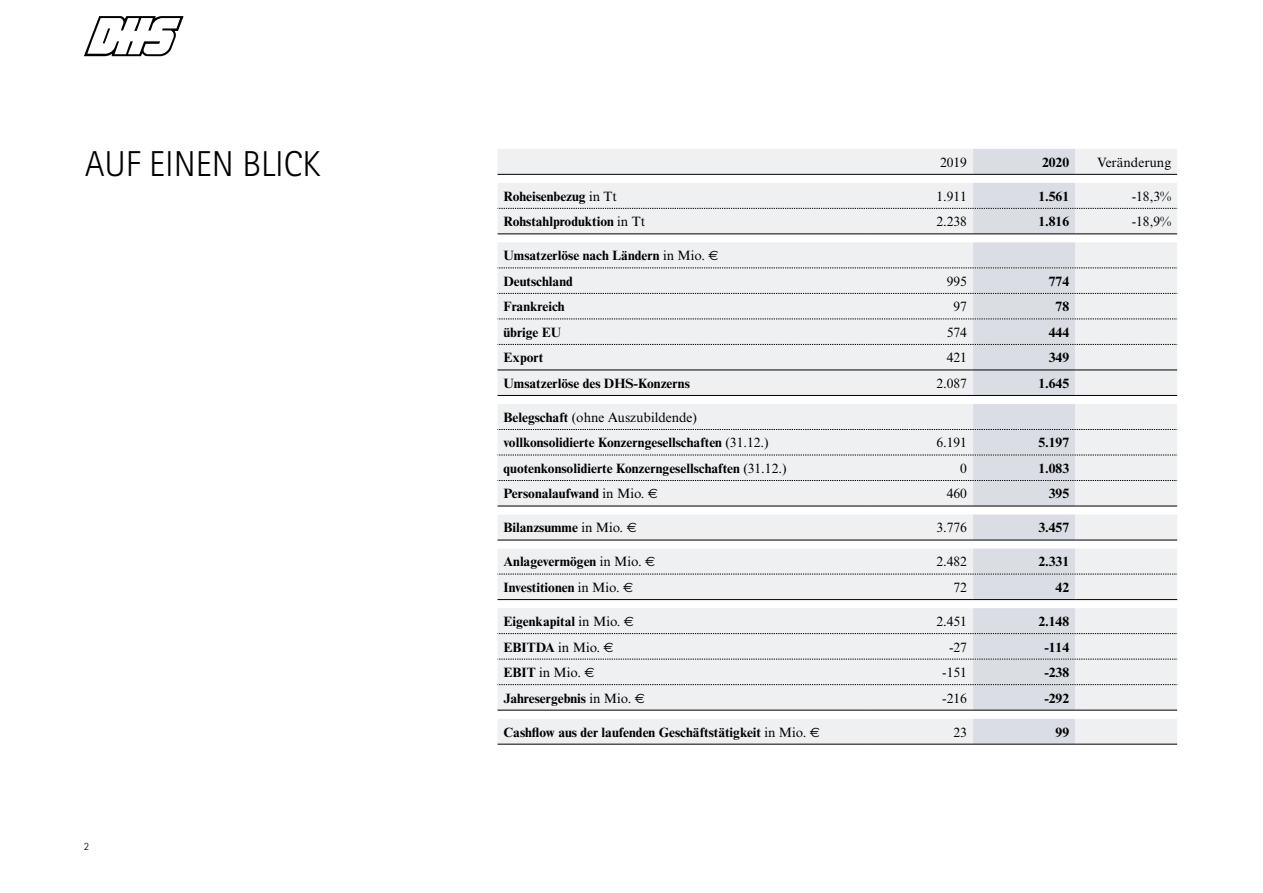
<style>
.page{position:relative;width:1263px;height:893px;background:#fff}
.page>*{position:absolute;margin:0;border:0;box-sizing:border-box;transform-origin:0 0}
.t1{font:300 36px "Rotis Sans Serif";color:#000}
.t2{font:700 13.5px/25.5px "Times NRMT";color:#000}
.t3{font:13.5px "Times NRMT";color:#000}
.t4{font:300 11.25px "Rotis Sans Serif";color:#000}
.s1{font-weight:400}
.s2{font-family:"Euro Sans";font-weight:400}
.s3{font-weight:700}
.s4{font-family:"Euro Sans"}
</style>
<div class="page">
<svg style="left:84px;top:16px;width:99px;height:41px"></svg>
<svg style="left:497px;top:149px;width:680px;height:450px;fill:#eff0f2"></svg>
<svg style="left:973px;top:149px;width:102px;height:450px;background:#dbdfe4"></svg>
<svg style="left:497px;top:600px;width:680px;height:144px;fill:#eff0f2"></svg>
<hr style="left:497px;top:174px;width:374px;height:1px;background:#000">
<hr style="left:871px;top:174px;width:102px;height:1px;background:#000">
<hr style="left:973px;top:174px;width:102px;height:1px;background:#000">
<hr style="left:1075px;top:174px;width:102px;height:1px;background:#000">
<svg style="left:497px;top:208px;width:680px;height:1px"></svg>
<svg style="left:497px;top:268px;width:680px;height:1px"></svg>
<svg style="left:497px;top:293px;width:680px;height:1px"></svg>
<svg style="left:497px;top:319px;width:680px;height:1px"></svg>
<svg style="left:497px;top:344px;width:680px;height:1px"></svg>
<hr style="left:497px;top:370px;width:374px;height:1px;background:#000">
<hr style="left:871px;top:370px;width:102px;height:1px;background:#000">
<hr style="left:973px;top:370px;width:102px;height:1px;background:#000">
<hr style="left:1075px;top:370px;width:102px;height:1px;background:#000">
<hr style="left:497px;top:395px;width:374px;height:1px;background:#000">
<hr style="left:871px;top:395px;width:102px;height:1px;background:#000">
<hr style="left:973px;top:395px;width:102px;height:1px;background:#000">
<hr style="left:1075px;top:395px;width:102px;height:1px;background:#000">
<hr style="left:497px;top:233px;width:374px;height:1px;background:#000">
<hr style="left:871px;top:233px;width:102px;height:1px;background:#000">
<hr style="left:973px;top:233px;width:102px;height:1px;background:#000">
<hr style="left:1075px;top:233px;width:102px;height:1px;background:#000">
<hr style="left:497px;top:506px;width:374px;height:1px;background:#000">
<hr style="left:871px;top:506px;width:102px;height:1px;background:#000">
<hr style="left:973px;top:506px;width:102px;height:1px;background:#000">
<hr style="left:1075px;top:506px;width:102px;height:1px;background:#000">
<svg style="left:497px;top:429px;width:680px;height:1px"></svg>
<svg style="left:497px;top:455px;width:680px;height:1px"></svg>
<svg style="left:497px;top:480px;width:680px;height:1px"></svg>
<hr style="left:497px;top:540px;width:374px;height:1px;background:#000">
<hr style="left:871px;top:540px;width:102px;height:1px;background:#000">
<hr style="left:973px;top:540px;width:102px;height:1px;background:#000">
<hr style="left:1075px;top:540px;width:102px;height:1px;background:#000">
<hr style="left:497px;top:599px;width:374px;height:1px;background:#000">
<hr style="left:871px;top:599px;width:102px;height:1px;background:#000">
<hr style="left:973px;top:599px;width:102px;height:1px;background:#000">
<hr style="left:1075px;top:599px;width:102px;height:1px;background:#000">
<hr style="left:497px;top:710px;width:374px;height:1px;background:#000">
<hr style="left:871px;top:710px;width:102px;height:1px;background:#000">
<hr style="left:973px;top:710px;width:102px;height:1px;background:#000">
<hr style="left:1075px;top:710px;width:102px;height:1px;background:#000">
<hr style="left:497px;top:744px;width:374px;height:1px;background:#000">
<hr style="left:871px;top:744px;width:102px;height:1px;background:#000">
<hr style="left:973px;top:744px;width:102px;height:1px;background:#000">
<hr style="left:1075px;top:744px;width:102px;height:1px;background:#000">
<svg style="left:497px;top:574px;width:680px;height:1px"></svg>
<svg style="left:497px;top:633px;width:680px;height:1px"></svg>
<svg style="left:497px;top:659px;width:680px;height:1px"></svg>
<svg style="left:497px;top:684px;width:680px;height:1px"></svg>
<h1 class="t1" style="left:85px;top:143px;width:237px">AUF EINEN BLICK</h1>
<p class="t3" style="left:940px;top:154px;width:28px">2019</p>
<p class="t2" style="left:1042px;top:149px;width:28px">2020</p>
<p class="t3" style="left:1097px;top:154px;width:76px">Veränderung</p>
<p class="t2" style="left:503px;top:183px;width:115px">Roheisenbezug <span class="s1">in Tt</span></p>
<p class="t3" style="left:936px;top:188px;width:32px">1.911</p>
<p class="t2" style="left:1038px;top:183px;width:32px">1.561</p>
<p class="t3" style="left:1132px;top:188px;width:41px">-18,3%</p>
<p class="t2" style="left:503px;top:209px;width:143px">Rohstahlproduktion <span class="s1">in Tt</span></p>
<p class="t3" style="left:936px;top:214px;width:32px">2.238</p>
<p class="t2" style="left:1038px;top:209px;width:32px">1.816</p>
<p class="t3" style="left:1132px;top:214px;width:41px">-18,9%</p>
<p class="t2" style="left:503px;top:243px;width:216px">Umsatzerlöse nach Ländern <span class="s1">in Mio.</span> <span class="s2">€<br></span>Deutschland</p>
<p class="t3" style="left:947px;top:273px;width:22px">995</p>
<p class="t2" style="left:1049px;top:268px;width:22px">774</p>
<p class="t2" style="left:503px;top:294px;width:63px">Frankreich</p>
<p class="t3" style="left:953px;top:299px;width:15px">97</p>
<p class="t2" style="left:1055px;top:294px;width:15px">78</p>
<p class="t2" style="left:503px;top:319px;width:59px">übrige EU</p>
<p class="t3" style="left:947px;top:324px;width:22px">574</p>
<p class="t2" style="left:1049px;top:319px;width:22px">444</p>
<p class="t2" style="left:503px;top:345px;width:41px">Export</p>
<p class="t3" style="left:947px;top:350px;width:22px">421</p>
<p class="t2" style="left:1049px;top:345px;width:22px">349</p>
<p class="t2" style="left:503px;top:370px;width:188px">Umsatzerlöse des DHS-Konzerns</p>
<p class="t3" style="left:936px;top:375px;width:32px">2.087</p>
<p class="t2" style="left:1038px;top:370px;width:32px">1.645</p>
<p class="t2" style="left:503px;top:404px;width:267px">Belegschaft <span class="s1">(ohne Auszubildende) </span>vollkonsolidierte Konzerngesellschaften <span class="s1">(31.12.)</span></p>
<p class="t3" style="left:936px;top:435px;width:32px">6.191</p>
<p class="t2" style="left:1038px;top:430px;width:32px">5.197</p>
<p class="t4" style="left:84px;top:840px;width:7px">2</p>
<p class="t2" style="left:503px;top:455px;width:285px">quotenkonsolidierte Konzerngesellschaften <span class="s1">(31.12.)</span></p>
<p class="t3" style="left:960px;top:461px;width:8px">0</p>
<p class="t2" style="left:1038px;top:455px;width:32px">1.083</p>
<p class="t2" style="left:503px;top:481px;width:156px">Personalaufwand <span class="s1">in Mio.</span> <span class="s2">€</span></p>
<p class="t3" style="left:947px;top:486px;width:22px">460</p>
<p class="t2" style="left:1049px;top:481px;width:22px">395</p>
<p class="t2" style="left:503px;top:515px;width:135px">Bilanzsumme <span class="s1">in Mio.</span> <span class="s2">€</span></p>
<p class="t3" style="left:936px;top:520px;width:32px">3.776</p>
<p class="t2" style="left:1038px;top:515px;width:32px">3.457</p>
<p class="t2" style="left:503px;top:549px;width:153px">Anlagevermögen <span class="s1">in Mio.</span> <span class="s2">€</span></p>
<p class="t3" style="left:936px;top:554px;width:32px">2.482</p>
<p class="t2" style="left:1038px;top:549px;width:32px">2.331</p>
<p class="t2" style="left:503px;top:574px;width:131px">Investitionen <span class="s1">in Mio.</span> <span class="s2">€</span></p>
<p class="t3" style="left:953px;top:580px;width:15px">72</p>
<p class="t2" style="left:1055px;top:574px;width:15px">42</p>
<p class="t2" style="left:503px;top:608px;width:132px">Eigenkapital <span class="s1">in Mio.</span> <span class="s2">€</span></p>
<p class="t3" style="left:936px;top:614px;width:32px">2.451</p>
<p class="t2" style="left:1038px;top:608px;width:32px">2.148</p>
<p class="t2" style="left:503px;top:634px;width:112px">EBITDA <span class="s1">in Mio.</span> <span class="s2">€</span></p>
<p class="t3" style="left:949px;top:639px;width:19px">-27</p>
<p class="t2" style="left:1044px;top:634px;width:26px">-114</p>
<p class="t3" style="left:503px;top:665px;width:93px"><span class="s3">EBIT</span> in Mio. <span class="s4">€</span></p>
<p class="t3" style="left:942px;top:665px;width:26px">-151</p>
<p class="t2" style="left:1044px;top:659px;width:26px">-238</p>
<p class="t2" style="left:503px;top:685px;width:143px">Jahresergebnis <span class="s1">in Mio.</span> <span class="s2">€</span></p>
<p class="t3" style="left:942px;top:690px;width:26px">-216</p>
<p class="t2" style="left:1044px;top:685px;width:26px">-292</p>
<p class="t2" style="left:503px;top:719px;width:318px">Cashflow aus der laufenden Geschäftstätigkeit <span class="s1">in Mio.</span> <span class="s2">€</span></p>
<p class="t3" style="left:953px;top:724px;width:15px">23</p>
<p class="t2" style="left:1055px;top:719px;width:15px">99</p>
</div>
